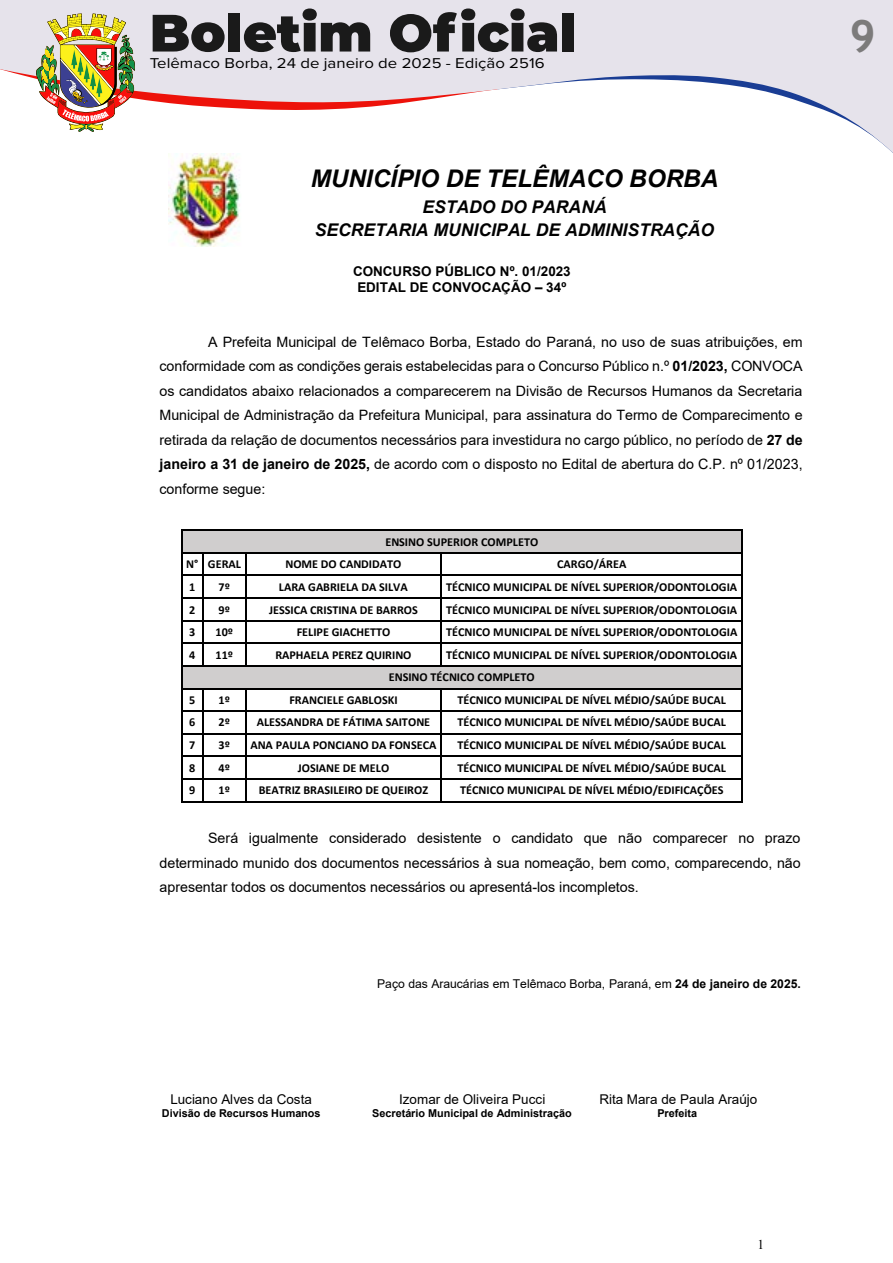
<style>
.page{position:relative;width:893px;height:1263px;background:#fff}
.page>*{position:absolute;margin:0;border:0;box-sizing:border-box;transform-origin:0 0}
.t1{font:700 45px "Trebuchet MS";color:#7c7b7b}
.t2{font:italic 700 24.3px "Arial";color:#000}
.t3{font:italic 700 17.55px/23.1px "Arial";color:#000;text-align:center}
.t4{font:14.7px "Proxima Nova";color:#000;scale:1.14 1}
.t5{font:14.25px/24.5px "Arial";color:#000;text-align:justify}
.t6{font:13.5px "Arial";color:#000}
.t7{font:700 13.5px/15.6px "Arial";color:#000;text-align:center}
.t8{font:13.5px "Times New Roman";color:#000}
.t9{font:700 12.15px/22.5px "Calibri";color:#000}
.t10{font:12.15px "Arial";color:#000}
.t11{font:700 10.8px "Arial";color:#000}
.s1{font-weight:700}
</style>
<div class="page">
<div style="left:0;top:0;width:893px;height:9px;background:#e6e3eb"></div>
<svg style="left:0;top:9px;width:893px;height:144px"></svg>
<img style="left:168px;top:153px;width:72px;height:94px">
<div style="left:182px;top:531px;width:559px;height:21px;background:#d0cece"></div>
<hr style="left:182px;top:530px;width:560px;height:1px;background:#000">
<hr style="left:204px;top:552px;width:41px;height:1px;background:#000">
<hr style="left:246px;top:552px;width:195px;height:1px;background:#000">
<hr style="left:442px;top:552px;width:300px;height:1px;background:#000">
<hr style="left:204px;top:575px;width:41px;height:1px;background:#000">
<hr style="left:246px;top:575px;width:195px;height:1px;background:#000">
<hr style="left:442px;top:575px;width:300px;height:1px;background:#000">
<hr style="left:204px;top:597px;width:41px;height:2px;background:#000">
<hr style="left:246px;top:597px;width:195px;height:2px;background:#000">
<hr style="left:442px;top:597px;width:300px;height:2px;background:#000">
<hr style="left:204px;top:620px;width:41px;height:1px;background:#000">
<hr style="left:246px;top:620px;width:195px;height:1px;background:#000">
<hr style="left:442px;top:620px;width:300px;height:1px;background:#000">
<hr style="left:204px;top:643px;width:41px;height:1px;background:#000">
<hr style="left:246px;top:643px;width:195px;height:1px;background:#000">
<hr style="left:442px;top:643px;width:300px;height:1px;background:#000">
<div style="left:182px;top:666px;width:559px;height:22px;background:#d0cece"></div>
<hr style="left:204px;top:665px;width:41px;height:1px;background:#000">
<svg style="left:245px;top:552px;width:1px;height:114px"></svg>
<hr style="left:246px;top:665px;width:195px;height:1px;background:#000">
<svg style="left:441px;top:552px;width:1px;height:114px"></svg>
<hr style="left:442px;top:665px;width:300px;height:1px;background:#000">
<hr style="left:204px;top:688px;width:41px;height:1px;background:#000">
<hr style="left:246px;top:688px;width:195px;height:1px;background:#000">
<hr style="left:442px;top:688px;width:300px;height:1px;background:#000">
<hr style="left:204px;top:710px;width:41px;height:2px;background:#000">
<hr style="left:246px;top:710px;width:195px;height:2px;background:#000">
<hr style="left:442px;top:710px;width:300px;height:2px;background:#000">
<hr style="left:204px;top:733px;width:41px;height:1px;background:#000">
<hr style="left:246px;top:733px;width:195px;height:1px;background:#000">
<hr style="left:442px;top:733px;width:300px;height:1px;background:#000">
<hr style="left:204px;top:756px;width:41px;height:1px;background:#000">
<hr style="left:246px;top:756px;width:195px;height:1px;background:#000">
<hr style="left:442px;top:756px;width:300px;height:1px;background:#000">
<hr style="left:204px;top:778px;width:41px;height:2px;background:#000">
<hr style="left:246px;top:778px;width:195px;height:2px;background:#000">
<hr style="left:442px;top:778px;width:300px;height:2px;background:#000">
<svg style="left:181px;top:530px;width:23px;height:272px"></svg>
<hr style="left:204px;top:801px;width:41px;height:1px;background:#000">
<svg style="left:245px;top:688px;width:1px;height:114px"></svg>
<hr style="left:246px;top:801px;width:195px;height:1px;background:#000">
<svg style="left:441px;top:688px;width:1px;height:114px"></svg>
<hr style="left:442px;top:801px;width:300px;height:1px;background:#000">
<svg style="left:742px;top:530px;width:1px;height:272px"></svg>
<p class="t4" style="left:150px;top:53px;width:348px">Telêmaco Borba, 24 de janeiro de 2025 - Edição 2516</p>
<h2 class="t2" style="left:311px;top:162px;width:409px">MUNICÍPIO DE TELÊMACO BORBA</h2>
<p class="t3" style="left:315px;top:196px;width:401px">ESTADO DO PARANÁ<br>SECRETARIA MUNICIPAL DE ADMINISTRAÇÃO</p>
<p class="t7" style="left:353px;top:264px;width:219px">CONCURSO PÚBLICO Nº. 01/2023<br>EDITAL DE CONVOCAÇÃO – 34º</p>
<p class="t5" style="left:159px;top:329px;width:645px;text-indent:49px">A Prefeita Municipal de Telêmaco Borba, Estado do Paraná, no uso de suas atribuições, em conformidade com as condições gerais estabelecidas para o Concurso Público n.º <span class="s1">01/2023,</span> CONVOCA os candidatos abaixo relacionados a comparecerem na Divisão de Recursos Humanos da Secretaria Municipal de Administração da Prefeitura Municipal, para assinatura do Termo de Comparecimento e retirada da relação de documentos necessários para investidura no cargo público, no período de <span class="s1">27 de janeiro a 31 de janeiro de 2025,</span> de acordo com o disposto no Edital de abertura do C.P. nº 01/2023, conforme segue:</p>
<p class="t9" style="left:385px;top:530px;width:154px">ENSINO SUPERIOR COMPLETO</p>
<p class="t9" style="left:186px;top:552px;width:56px">N° GERAL</p>
<p class="t9" style="left:285px;top:552px;width:117px">NOME DO CANDIDATO</p>
<p class="t9" style="left:557px;top:552px;width:71px">CARGO/ÁREA</p>
<p class="t9" style="left:189px;top:575px;width:8px">1</p>
<p class="t9" style="left:219px;top:575px;width:13px">7º</p>
<p class="t9" style="left:279px;top:575px;width:130px">LARA GABRIELA DA SILVA</p>
<p class="t9" style="left:446px;top:575px;width:293px">TÉCNICO MUNICIPAL DE NÍVEL SUPERIOR/ODONTOLOGIA</p>
<p class="t9" style="left:189px;top:598px;width:8px">2</p>
<p class="t9" style="left:219px;top:598px;width:13px">9º</p>
<p class="t9" style="left:269px;top:598px;width:150px">JESSICA CRISTINA DE BARROS</p>
<p class="t9" style="left:446px;top:598px;width:293px">TÉCNICO MUNICIPAL DE NÍVEL SUPERIOR/ODONTOLOGIA</p>
<p class="t9" style="left:189px;top:620px;width:8px">3</p>
<p class="t9" style="left:216px;top:620px;width:19px">10º</p>
<p class="t9" style="left:297px;top:620px;width:95px">FELIPE GIACHETTO</p>
<p class="t9" style="left:446px;top:620px;width:293px">TÉCNICO MUNICIPAL DE NÍVEL SUPERIOR/ODONTOLOGIA</p>
<p class="t9" style="left:189px;top:643px;width:8px">4</p>
<p class="t9" style="left:216px;top:643px;width:19px">11º</p>
<p class="t9" style="left:275px;top:643px;width:138px">RAPHAELA PEREZ QUIRINO</p>
<p class="t9" style="left:389px;top:643px;width:350px;text-indent:57px">TÉCNICO MUNICIPAL DE NÍVEL SUPERIOR/ODONTOLOGIA<br>ENSINO TÉCNICO COMPLETO</p>
<p class="t9" style="left:189px;top:688px;width:8px">5</p>
<p class="t9" style="left:219px;top:688px;width:13px">1º</p>
<p class="t9" style="left:289px;top:688px;width:110px">FRANCIELE GABLOSKI</p>
<p class="t9" style="left:457px;top:688px;width:270px">TÉCNICO MUNICIPAL DE NÍVEL MÉDIO/SAÚDE BUCAL</p>
<p class="t9" style="left:189px;top:711px;width:8px">6</p>
<p class="t9" style="left:219px;top:711px;width:13px">2º</p>
<p class="t9" style="left:257px;top:711px;width:175px">ALESSANDRA DE FÁTIMA SAITONE</p>
<p class="t9" style="left:457px;top:711px;width:270px">TÉCNICO MUNICIPAL DE NÍVEL MÉDIO/SAÚDE BUCAL</p>
<p class="t9" style="left:189px;top:733px;width:8px">7</p>
<p class="t9" style="left:219px;top:733px;width:13px">3º</p>
<p class="t9" style="left:250px;top:733px;width:188px">ANA PAULA PONCIANO DA FONSECA</p>
<p class="t9" style="left:457px;top:733px;width:270px">TÉCNICO MUNICIPAL DE NÍVEL MÉDIO/SAÚDE BUCAL</p>
<p class="t9" style="left:189px;top:756px;width:8px">8</p>
<p class="t9" style="left:219px;top:756px;width:13px">4º</p>
<p class="t9" style="left:298px;top:756px;width:93px">JOSIANE DE MELO</p>
<p class="t9" style="left:457px;top:756px;width:270px">TÉCNICO MUNICIPAL DE NÍVEL MÉDIO/SAÚDE BUCAL</p>
<p class="t9" style="left:189px;top:779px;width:8px">9</p>
<p class="t9" style="left:219px;top:779px;width:13px">1º</p>
<p class="t9" style="left:259px;top:779px;width:171px">BEATRIZ BRASILEIRO DE QUEIROZ</p>
<p class="t9" style="left:460px;top:779px;width:265px">TÉCNICO MUNICIPAL DE NÍVEL MÉDIO/EDIFICAÇÕES</p>
<p class="t5" style="left:159px;top:826px;width:643px;text-indent:49px">Será igualmente considerado desistente o candidato que não comparecer no prazo determinado munido dos documentos necessários à sua nomeação, bem como, comparecendo, não apresentar todos os documentos necessários ou apresentá-los incompletos.</p>
<p class="t10" style="left:377px;top:975px;width:425px">Paço das Araucárias em Telêmaco Borba, Paraná, em <span class="s1">24 de janeiro de 2025.</span></p>
<p class="t6" style="left:170px;top:1090px;width:143px">Luciano Alves da Costa</p>
<p class="t6" style="left:399px;top:1090px;width:148px">Izomar de Oliveira Pucci</p>
<p class="t6" style="left:599px;top:1090px;width:160px">Rita Mara de Paula Araújo</p>
<p class="t11" style="left:162px;top:1105px;width:160px">Divisão de Recursos Humanos</p>
<p class="t11" style="left:372px;top:1105px;width:201px">Secretário Municipal de Administração</p>
<p class="t11" style="left:657px;top:1105px;width:41px">Prefeita</p>
<p class="t8" style="left:758px;top:1235px;width:8px">1</p>
<h1 class="t1" style="left:850px;top:8px;width:28px">9</h1>
</div>
